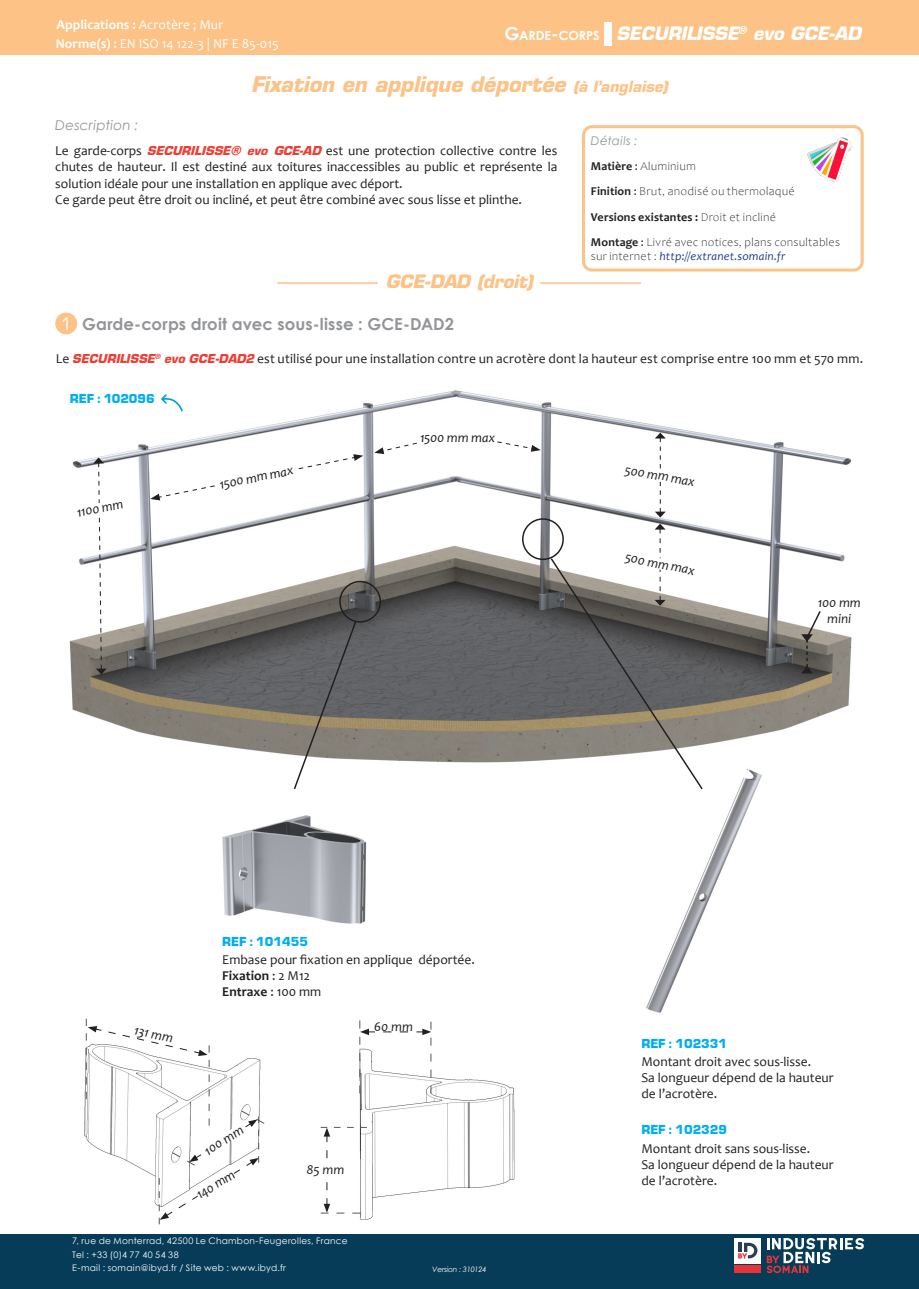
<style>
.page{position:relative;width:919px;height:1289px;background:#fff}
.page>*{position:absolute;margin:0;border:0;box-sizing:border-box;transform-origin:0 0}
.t1{font:italic 700 21px "Eurostile LT Std";color:#fcc286}
.t2{font:italic 700 18px "Eurostile LT Std";letter-spacing:-.01em;color:#fff}
.t3{font:italic 700 18px "Eurostile LT Std";color:#fcc286}
.t4{font:700 16.5px "Century Gothic";letter-spacing:.005em;color:#939598}
.t5{font:16.5px "Eurostile";color:#fff}
.t6{font:13.5px/16.2px "Candara";color:#231f20;text-align:justify}
.t7{font:italic 13.5px/16.2px "Candara";color:#231f20;text-align:center}
.t8{font:13.5px/18.9px "Candara";color:#fff}
.t9{font:900 13.5px "Eurostile Becker";color:#00aeef}
.t10{font:700 13.5px "Candara";color:#231f20}
.t11{font:italic 13.5px "Century Gothic";letter-spacing:.015em;color:#939598}
.t12{font:700 12.6px "Century Gothic";color:#fff}
.t13{font:300 12px/25.2px "Candara";letter-spacing:.02em;color:#231f20}
.t14{font:italic 12px "Candara";letter-spacing:.015em;color:#21428a}
.t15{font:italic 12px "Century Gothic";letter-spacing:.025em;color:#939598}
.t16{font:9px/13.5px "Century Gothic";letter-spacing:.03em;color:#fff}
.t17{font:italic 7.5px "Century Gothic";letter-spacing:-.025em;color:#fff}
.s1{font-weight:700}
.s2{font-size:18px}
.s3{font-size:15px}
.s4{font-family:"Eurostile";font-weight:900;font-style:italic;color:#ee3e34}
.s5{font-weight:400}
.s6{font-weight:300;font-style:normal;color:#231f20}
.s7{font-family:"Eurostile LT Std";font-weight:700;font-style:italic;font-size:12px;color:#ee3e34}
</style>
<div class="page">
<div style="left:0;top:0;width:918px;height:55px;background:#fcc286"></div>
<div style="left:604px;top:23px;width:7px;height:23px;background:#fff"></div>
<div style="left:582px;top:125px;width:281px;height:146px;border:3px solid #fcc286;border-radius:9px"></div>
<img style="left:807px;top:137px;width:45px;height:45px">
<div style="left:0;top:1233px;width:918px;height:55px;background:#073c59"></div>
<div style="left:733px;top:1237px;width:27px;height:26px;background:#fff"></div>
<svg style="left:738px;top:1242px;width:19px;height:16px"></svg>
<svg style="left:766px;top:1238px;width:98px;height:34px"></svg>
<div style="left:733px;top:1265px;width:27px;height:8px;background:#e73439"></div>
<hr style="left:277px;top:282px;width:101px;height:2px;background:#fcc286">
<hr style="left:540px;top:282px;width:101px;height:2px;background:#fcc286">
<img style="left:69px;top:390px;width:783px;height:373px">
<svg style="left:614px;top:432px;width:92px;height:85px"></svg>
<svg style="left:70px;top:457px;width:60px;height:217px"></svg>
<svg style="left:374px;top:433px;width:166px;height:21px"></svg>
<svg style="left:801px;top:609px;width:21px;height:64px"></svg>
<div style="left:55px;top:312px;width:22px;height:22px;background:#fcc286;border-radius:50%"></div>
<img style="left:646px;top:769px;width:116px;height:244px">
<div style="left:339px;top:581px;width:42px;height:41px;border:2px solid #231f20;border-radius:50%"></div>
<svg style="left:549px;top:523px;width:157px;height:268px"></svg>
<div style="left:522px;top:518px;width:42px;height:42px;border:2px solid #231f20;border-radius:50%"></div>
<svg style="left:292px;top:619px;width:65px;height:170px"></svg>
<img style="left:84px;top:1047px;width:2px;height:90px">
<svg style="left:86px;top:1018px;width:179px;height:206px"></svg>
<img style="left:320px;top:1037px;width:195px;height:183px">
<svg style="left:359px;top:1020px;width:72px;height:73px"></svg>
<div style="left:374px;top:1020px;width:39px;height:10px;background:#fff"></div>
<svg style="left:320px;top:1127px;width:47px;height:86px"></svg>
<img style="left:222px;top:815px;width:145px;height:109px">
<svg style="left:150px;top:454px;width:213px;height:46px"></svg>
<div style="left:420px;top:432px;width:76px;height:13px;background:#fff"></div>
<svg style="left:161px;top:392px;width:24px;height:24px"></svg>
<p class="t8" style="left:56px;top:15px;width:224px"><span class="s1">Applications :</span> Acrotère ; Mur<br><span class="s1">Norme(s) :</span> EN ISO 14 122-3 | NF E 85-015</p>
<p class="t12" style="left:504px;top:26px;width:97px"><span class="s2">G</span>ARDE<span class="s2">-</span>CORPS</p>
<h2 class="t2" style="left:616px;top:22px;width:246px">SECURILISSE<sup>®</sup> evo GCE-AD</h2>
<p class="t11" style="left:55px;top:115px;width:84px">Description :</p>
<p class="t1" style="left:251px;top:72px;width:418px">Fixation en applique déportée <span class="s3">(à l’anglaise)</span></p>
<p class="t6" style="left:55px;top:143px;width:503px">Le garde-corps <span class="s4">SECURILISSE® evo GCE-AD</span> est une protection collective contre les chutes de hauteur. Il est destiné aux toitures inaccessibles au public et représente la solution idéale pour une installation en applique avec déport.</p>
<p class="t6" style="left:55px;top:191px;width:468px">Ce garde peut être droit ou incliné, et peut être combiné avec sous lisse et plinthe.</p>
<p class="t3" style="left:386px;top:270px;width:149px">GCE-DAD (droit)</p>
<p class="t15" style="left:591px;top:132px;width:48px">Détails :</p>
<p class="t13" style="left:591px;top:154px;width:250px"><span class="s1">Matière</span> <span class="s5">:</span> Aluminium<br><span class="s1">Finition</span> <span class="s5">:</span> Brut, anodisé ou thermolaqué <span class="s1">Versions existantes :</span> Droit et incliné<br><span class="s1">Montage</span> <span class="s5">:</span> Livré avec notices, plans consultables</p>
<p class="t14" style="left:591px;top:249px;width:196px"><span class="s6">sur internet :</span> http://extranet.somain.fr</p>
<p class="t5" style="left:60px;top:313px;width:13px">1</p>
<p class="t4" style="left:82px;top:311px;width:373px">Garde-corps droit avec sous-lisse : GCE-DAD2</p>
<p class="t6" style="left:56px;top:350px;width:808px">Le <span class="s7">SECURILISSE</span><sup>®</sup> <span class="s7">evo GCE-DAD2</span> est utilisé pour une installation contre un acrotère dont la hauteur est comprise entre 100 mm et 570 mm.</p>
<p class="t9" style="left:70px;top:390px;width:86px">REF : 102096</p>
<p class="t7" style="left:75px;top:504px;width:49px;rotate:-11deg">1100 mm</p>
<p class="t7" style="left:218px;top:476px;width:77px;rotate:-11deg">1500 mm max</p>
<p class="t7" style="left:420px;top:430px;width:77px">1500 mm max</p>
<p class="t7" style="left:136px;top:1021px;width:41px;rotate:13deg">131 mm</p>
<p class="t9" style="left:222px;top:934px;width:87px">REF : 101455</p>
<p class="t6" style="left:222px;top:951px;width:254px">Embase pour fixation en applique déportée.</p>
<p class="t10" style="left:222px;top:967px;width:89px">Fixation <span class="s5">: 2 M12</span></p>
<p class="t10" style="left:222px;top:983px;width:100px">Entraxe <span class="s5">: 100 mm</span></p>
<p class="t7" style="left:374px;top:1018px;width:40px">60 mm</p>
<p class="t7" style="left:201px;top:1144px;width:45px;rotate:-32deg">100 mm</p>
<p class="t7" style="left:193px;top:1188px;width:44px;rotate:-32deg">140 mm</p>
<p class="t7" style="left:306px;top:1161px;width:39px">85 mm</p>
<p class="t16" style="left:72px;top:1234px;width:277px">7, rue de Monterrad, 42500 Le Chambon-Feugerolles, France<br>Tel : +33 (0)4 77 40 54 38<br>E-mail : somain@ibyd.fr / Site web : www.ibyd.fr</p>
<p class="t17" style="left:432px;top:1263px;width:56px">Version : 310124</p>
<p class="t7" style="left:626px;top:461px;width:72px;rotate:10deg">500 mm max</p>
<p class="t7" style="left:627px;top:549px;width:72px;rotate:11deg">500 mm max</p>
<p class="t7" style="left:817px;top:594px;width:44px">100 mm mini</p>
<p class="t9" style="left:641px;top:1036px;width:87px">REF : 102331</p>
<p class="t6" style="left:641px;top:1052px;width:171px">Montant droit avec sous-lisse.</p>
<p class="t6" style="left:641px;top:1069px;width:194px">Sa longueur dépend de la hauteur</p>
<p class="t6" style="left:641px;top:1085px;width:77px">de l’acrotère.</p>
<p class="t9" style="left:641px;top:1122px;width:87px">REF : 102329</p>
<p class="t6" style="left:641px;top:1140px;width:170px">Montant droit sans sous-lisse.</p>
<p class="t6" style="left:641px;top:1156px;width:194px">Sa longueur dépend de la hauteur</p>
<p class="t6" style="left:641px;top:1172px;width:77px">de l’acrotère.</p>
</div>
